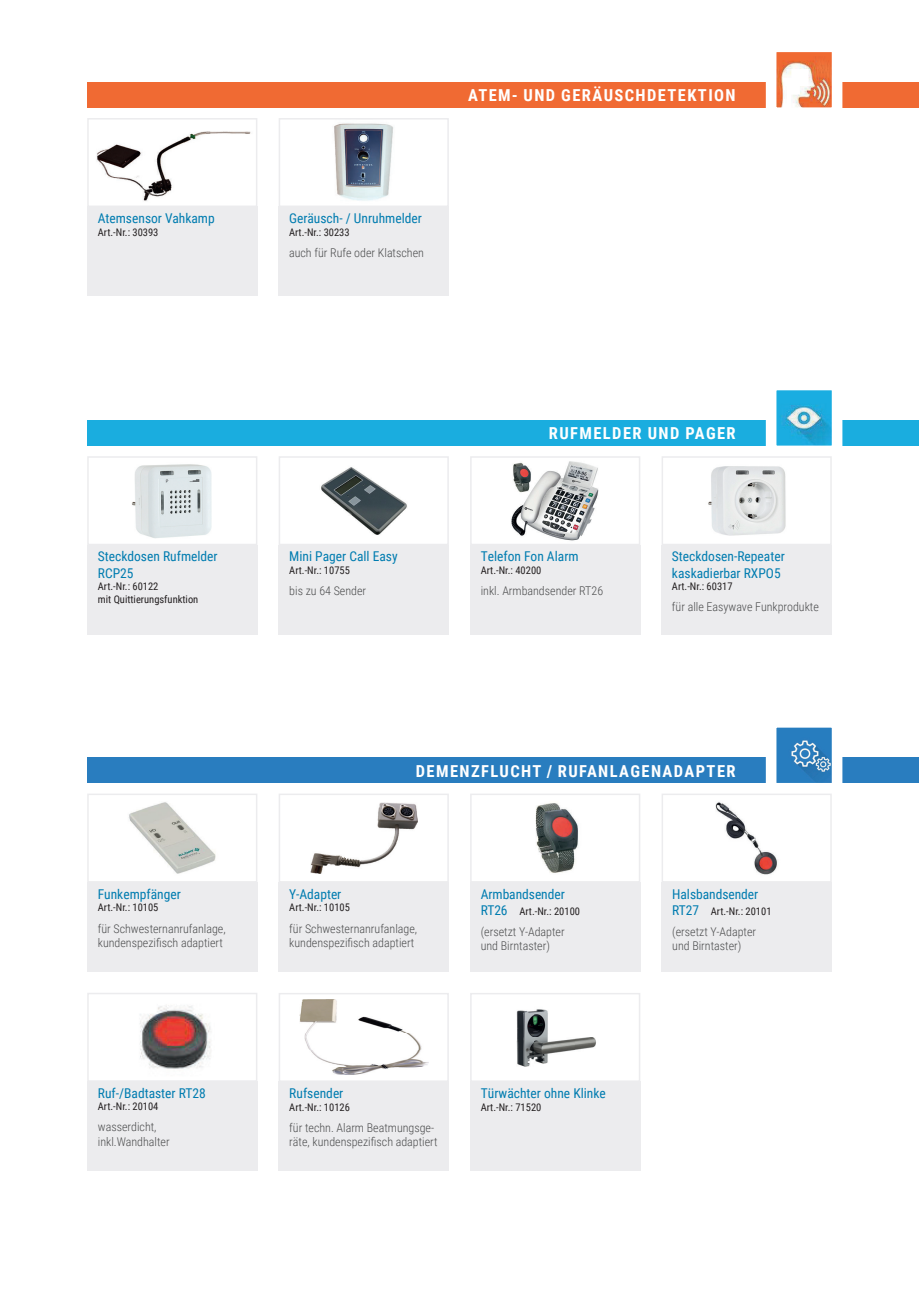
<style>
.page{position:relative;width:919px;height:1289px;background:#fff}
.page>*{position:absolute;margin:0;border:0;box-sizing:border-box;transform-origin:0 0}
.t1{font:700 16.5px "Roboto Condensed";letter-spacing:.085em;color:#fff}
.t2{font:13.5px/16.2px "Roboto Condensed";color:#007cb0}
.t3{font:300 12px/14.4px "Roboto Condensed";color:#4b4c4d}
.t4{font:10.5px/12.6px "Roboto Condensed";color:#231f20}
.s1{font-size:13.5px;color:#007cb0}
</style>
<div class="page">
<div style="left:87px;top:82px;width:831px;height:25px;background:#f06a33"></div>
<svg style="left:760px;top:52px;width:87px;height:56px"></svg>
<div style="left:87px;top:420px;width:831px;height:25px;background:#1aaddf"></div>
<svg style="left:760px;top:390px;width:87px;height:71px"></svg>
<div style="left:87px;top:757px;width:831px;height:26px;background:#297dbf"></div>
<svg style="left:765px;top:727px;width:78px;height:72px"></svg>
<img style="left:140px;top:1005px;width:71px;height:64px">
<div style="left:87px;top:992px;width:170px;height:89px;border:2px solid #ececee"></div>
<img style="left:132px;top:464px;width:80px;height:74px">
<div style="left:87px;top:456px;width:170px;height:89px;border:2px solid #ececee"></div>
<img style="left:321px;top:467px;width:86px;height:68px">
<div style="left:279px;top:456px;width:170px;height:89px;border:2px solid #ececee"></div>
<img style="left:299px;top:999px;width:129px;height:75px">
<div style="left:279px;top:992px;width:170px;height:89px;border:2px solid #ececee"></div>
<img style="left:708px;top:459px;width:84px;height:77px">
<div style="left:661px;top:456px;width:170px;height:89px;border:2px solid #ececee"></div>
<img style="left:511px;top:461px;width:88px;height:80px">
<div style="left:470px;top:456px;width:170px;height:89px;border:2px solid #ececee"></div>
<img style="left:516px;top:1009px;width:80px;height:58px">
<div style="left:470px;top:992px;width:170px;height:89px;border:2px solid #ececee"></div>
<img style="left:129px;top:802px;width:87px;height:72px">
<div style="left:87px;top:793px;width:170px;height:89px;border:2px solid #ececee"></div>
<img style="left:310px;top:802px;width:107px;height:71px">
<div style="left:279px;top:793px;width:170px;height:89px;border:2px solid #ececee"></div>
<img style="left:535px;top:803px;width:43px;height:70px">
<div style="left:470px;top:793px;width:170px;height:89px;border:2px solid #ececee"></div>
<img style="left:715px;top:796px;width:73px;height:79px">
<div style="left:661px;top:793px;width:170px;height:89px;border:2px solid #ececee"></div>
<div style="left:87px;top:1081px;width:170px;height:89px;background:#ececee"></div>
<img style="left:96px;top:131px;width:155px;height:70px">
<div style="left:87px;top:118px;width:170px;height:89px;border:2px solid #ececee"></div>
<div style="left:87px;top:207px;width:170px;height:89px;background:#ececee"></div>
<img style="left:334px;top:123px;width:60px;height:78px">
<div style="left:279px;top:118px;width:170px;height:89px;border:2px solid #ececee"></div>
<div style="left:278px;top:207px;width:170px;height:89px;background:#ececee"></div>
<div style="left:87px;top:545px;width:170px;height:89px;background:#ececee"></div>
<div style="left:87px;top:882px;width:170px;height:89px;background:#ececee"></div>
<div style="left:279px;top:545px;width:170px;height:89px;background:#ececee"></div>
<div style="left:279px;top:882px;width:170px;height:89px;background:#ececee"></div>
<div style="left:279px;top:1081px;width:170px;height:89px;background:#ececee"></div>
<div style="left:661px;top:545px;width:170px;height:89px;background:#ececee"></div>
<div style="left:470px;top:545px;width:170px;height:89px;background:#ececee"></div>
<div style="left:470px;top:882px;width:170px;height:89px;background:#ececee"></div>
<div style="left:661px;top:882px;width:170px;height:89px;background:#ececee"></div>
<div style="left:470px;top:1081px;width:170px;height:89px;background:#ececee"></div>
<p class="t2" style="left:98px;top:210px;width:118px">Atemsensor Vahkamp</p>
<p class="t4" style="left:98px;top:225px;width:62px">Art.-Nr.: 30393</p>
<p class="t2" style="left:289px;top:210px;width:134px">Geräusch- / Unruhmelder</p>
<p class="t4" style="left:289px;top:225px;width:62px">Art.-Nr.: 30233</p>
<p class="t3" style="left:289px;top:245px;width:136px">auch für Rufe oder Klatschen</p>
<h1 class="t1" style="left:468px;top:84px;width:269px">ATEM- UND GERÄUSCHDETEKTION</h1>
<p class="t2" style="left:98px;top:548px;width:121px">Steckdosen Rufmelder<br>RCP25</p>
<p class="t4" style="left:98px;top:579px;width:102px">Art.-Nr.: 60122<br>mit Quittierungsfunktion</p>
<p class="t2" style="left:98px;top:885px;width:84px">Funkempfänger</p>
<p class="t4" style="left:98px;top:901px;width:62px">Art.-Nr.: 10105</p>
<p class="t3" style="left:98px;top:920px;width:129px">für Schwesternanrufanlage, kundenspezifisch adaptiert</p>
<p class="t2" style="left:98px;top:1084px;width:109px">Ruf-/Badtaster RT28</p>
<p class="t4" style="left:98px;top:1099px;width:62px">Art.-Nr.: 20104</p>
<p class="t3" style="left:98px;top:1119px;width:73px">wasserdicht, inkl.Wandhalter</p>
<p class="t2" style="left:289px;top:548px;width:110px">Mini Pager Call Easy</p>
<p class="t4" style="left:289px;top:563px;width:62px">Art.-Nr.: 10755</p>
<p class="t3" style="left:289px;top:583px;width:78px">bis zu 64 Sender</p>
<h1 class="t1" style="left:549px;top:422px;width:188px">RUFMELDER UND PAGER</h1>
<p class="t2" style="left:480px;top:548px;width:99px">Telefon Fon Alarm</p>
<p class="t4" style="left:480px;top:563px;width:62px">Art.-Nr.: 40200</p>
<p class="t3" style="left:480px;top:583px;width:124px">inkl. Armbandsender RT26</p>
<p class="t2" style="left:672px;top:548px;width:114px">Steckdosen-Repeater kaskadierbar RXPO5</p>
<p class="t4" style="left:672px;top:579px;width:62px">Art.-Nr.: 60317</p>
<p class="t3" style="left:672px;top:599px;width:148px">für alle Easywave Funkprodukte</p>
<h1 class="t1" style="left:416px;top:759px;width:321px">DEMENZFLUCHT / RUFANLAGENADAPTER</h1>
<p class="t2" style="left:289px;top:885px;width:54px">Y-Adapter</p>
<p class="t4" style="left:289px;top:901px;width:62px">Art.-Nr.: 10105</p>
<p class="t3" style="left:289px;top:920px;width:129px">für Schwesternanrufanlage, kundenspezifisch adaptiert</p>
<p class="t2" style="left:480px;top:885px;width:86px">Armbandsender</p>
<p class="t4" style="left:480px;top:904px;width:101px"><span class="s1">RT26</span> Art.-Nr.: 20100</p>
<p class="t3" style="left:480px;top:923px;width:85px">(ersetzt Y-Adapter und Birntaster)</p>
<p class="t2" style="left:289px;top:1084px;width:56px">Rufsender</p>
<p class="t4" style="left:289px;top:1100px;width:62px">Art.-Nr.: 10126</p>
<p class="t3" style="left:289px;top:1119px;width:150px">für techn. Alarm Beatmungsge&shy;räte, kundenspezifisch adaptiert</p>
<p class="t2" style="left:480px;top:1084px;width:126px">Türwächter ohne Klinke</p>
<p class="t4" style="left:480px;top:1100px;width:62px">Art.-Nr.: 71520</p>
<p class="t2" style="left:672px;top:885px;width:88px">Halsbandsender</p>
<p class="t4" style="left:672px;top:904px;width:101px"><span class="s1">RT27</span> Art.-Nr.: 20101</p>
<p class="t3" style="left:672px;top:923px;width:85px">(ersetzt Y-Adapter und Birntaster)</p>
</div>
